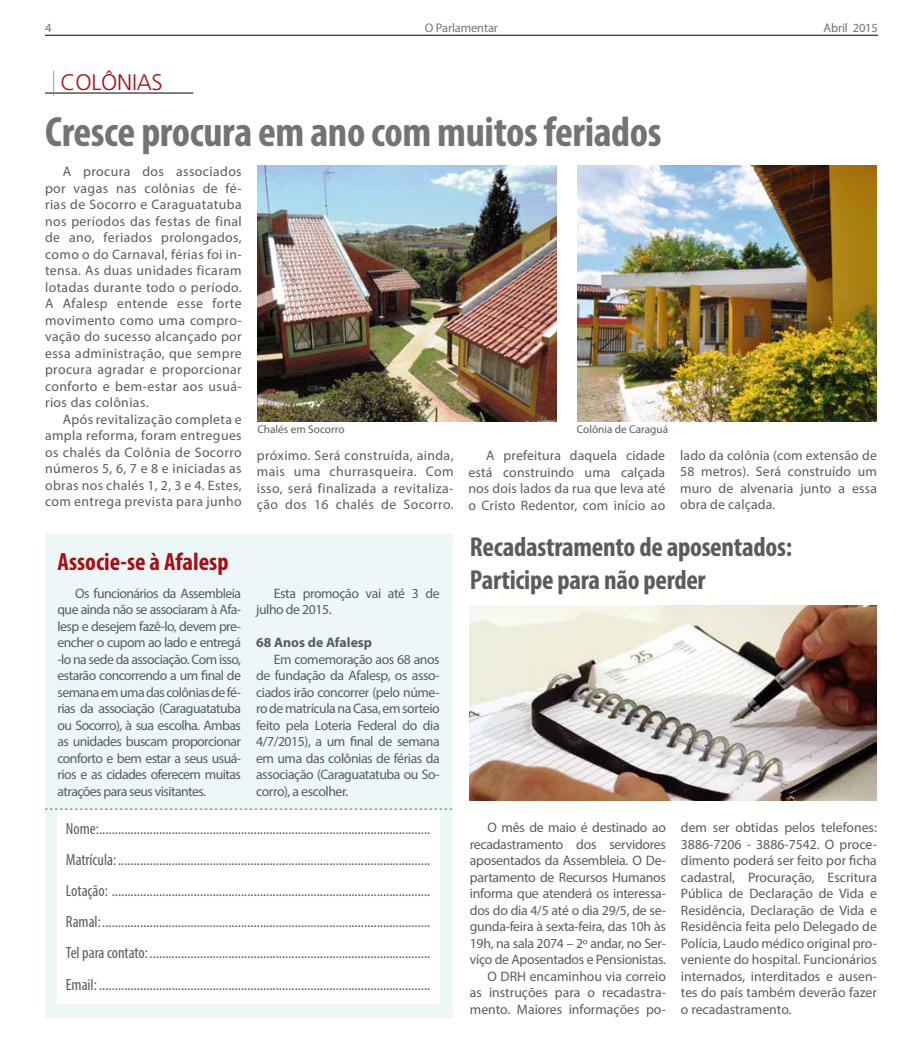
<style>
.page{position:relative;width:922px;height:1063px;background:#fff}
.page>*{position:absolute;margin:0;border:0;box-sizing:border-box;transform-origin:0 0}
.t1{font:700 condensed 42.5px "Myriad Pro";letter-spacing:-.01em;color:#727277}
.t2{font:700 condensed 27.5px/33px "Myriad Pro";letter-spacing:-.01em;color:#5b5b5f}
.t3{font:700 condensed 25px "Myriad Pro";color:#a31015}
.t4{font:300 22.5px "Frutiger";letter-spacing:-.01em;color:#a31015}
.t5{font:condensed 16.25px/31px "Myriad Pro";color:#5b5b5f;text-align:justify}
.t6{font:13.75px/16.5px "Myriad Pro";letter-spacing:-.005em;color:#5b5b5f;text-align:justify}
.t7{font:13.75px/16.5px "Myriad Pro";letter-spacing:-.03em;color:#5b5b5f}
.t8{font:700 13.75px "Myriad Pro";color:#5b5b5f}
.t9{font:12.5px "Myriad Pro";letter-spacing:-.01em;color:#727277}
.t10{font:11.25px "Myriad Pro";color:#5b5b5f}
.s1{font-family:"Existence";font-size:25px;color:#808080}
.s2{color:#fff}
</style>
<div class="page">
<hr style="left:45px;top:35px;width:832px;height:1px;background:#000">
<div style="left:45px;top:533px;width:407px;height:485px;background:#edf7f7"></div>
<div style="left:57px;top:810px;width:382px;height:194px;background:#fff"></div>
<svg style="left:45px;top:809px;width:407px;height:1px"></svg>
<hr style="left:45px;top:93px;width:148px;height:1px;background:#000">
<img style="left:257px;top:166px;width:299px;height:255px">
<img style="left:577px;top:166px;width:299px;height:255px">
<img style="left:469px;top:605px;width:407px;height:196px">
<p class="t9" style="left:45px;top:20px;width:8px">4</p>
<p class="t9" style="left:425px;top:20px;width:75px">O Parlamentar</p>
<p class="t9" style="left:823px;top:20px;width:56px">Abril 2015</p>
<h3 class="t4" style="left:51px;top:69px;width:143px"><span class="s1">|</span> COLÔNIAS<span class="s2">.....</span></h3>
<h1 class="t1" style="left:45px;top:105px;width:618px">Cresce procura em ano com muitos feriados</h1>
<p class="t6" style="left:45px;top:163px;width:198px;text-indent:18px">A procura dos associados por vagas nas colônias de fé&shy;rias de Socorro e Caraguatatuba nos períodos das festas de final de ano, feriados prolongados, como o do Carnaval, férias foi in&shy;tensa. As duas unidades ficaram lotadas durante todo o período.<br>A Afalesp entende esse forte movimento como uma compro&shy;vação do sucesso alcançado por essa administração, que sempre procura agradar e proporcionar conforto e bem-estar aos usuá&shy;rios das colônias.</p>
<p class="t6" style="left:45px;top:411px;width:198px;text-indent:18px">Após revitalização completa e ampla reforma, foram entregues os chalés da Colônia de Socorro números 5, 6, 7 e 8 e iniciadas as obras nos chalés 1, 2, 3 e 4. Estes, com entrega prevista para junho</p>
<p class="t10" style="left:257px;top:422px;width:89px">Chalés em Socorro</p>
<p class="t10" style="left:576px;top:422px;width:93px">Colônia de Caraguá</p>
<p class="t6" style="left:257px;top:447px;width:198px">próximo. Será construída, ainda, mais uma churrasqueira. Com isso, será finalizada a revitaliza&shy;ção dos 16 chalés de Socorro.</p>
<p class="t6" style="left:468px;top:447px;width:198px;text-indent:18px">A prefeitura daquela cidade está construindo uma calçada nos dois lados da rua que leva até o Cristo Redentor, com início ao</p>
<p class="t6" style="left:680px;top:447px;width:198px">lado da colônia (com extensão de 58 metros). Será construído um muro de alvenaria junto a essa obra de calçada.</p>
<h3 class="t3" style="left:57px;top:546px;width:172px">Associe-se à Afalesp</h3>
<p class="t6" style="left:57px;top:585px;width:185px;text-indent:18px">Os funcionários da Assembleia que ainda não se associaram à Afa&shy;lesp e desejem fazê-lo, devem pre&shy;encher o cupom ao lado e entregá -lo na sede da associação. Com isso, estarão concorrendo a um final de semana em uma das colônias de fé&shy;rias da associação (Caraguatatuba ou Socorro), à sua escolha. Ambas as unidades buscam proporcionar conforto e bem estar a seus usuá&shy;rios e as cidades oferecem muitas atrações para seus visitantes.</p>
<p class="t7" style="left:256px;top:585px;width:185px;text-indent:18px">Esta promoção vai até 3 de julho de 2015.</p>
<p class="t8" style="left:256px;top:634px;width:117px">68 Anos de Afalesp</p>
<p class="t6" style="left:256px;top:651px;width:185px;text-indent:18px">Em comemoração aos 68 anos de fundação da Afalesp, os asso&shy;ciados irão concorrer (pelo núme&shy;ro de matrícula na Casa, em sorteio feito pela Loteria Federal do dia 4/7/2015), a um final de semana em uma das colônias de férias da associação (Caraguatatuba ou So&shy;corro), a escolher.</p>
<p class="t5" style="left:66px;top:813px;width:366px">Nome:.........................................................................................................<br>Matrícula:...................................................................................................<br>Lotação: .....................................................................................................<br>Ramal:........................................................................................................<br>Tel para contato:.........................................................................................<br>Email: .........................................................................................................</p>
<h2 class="t2" style="left:469px;top:529px;width:324px">Recadastramento de aposentados:<br>Participe para não perder</h2>
<p class="t6" style="left:469px;top:819px;width:197px;text-align:right">O mês de maio é destinado ao recadastramento dos servidores aposentados da Assembleia. O De&shy;partamento de Recursos Humanos informa que atenderá os interessa&shy;dos do dia 4/5 até o dia 29/5, de se&shy;gunda-feira à sexta-feira, das 10h às<br>19h, na sala 2074 – 2º andar, no Ser&shy;viço de Aposentados e Pensionistas.<br>O DRH encaminhou via correio<br>as instruções para o recadastra&shy;mento. Maiores informações po-</p>
<p class="t6" style="left:680px;top:819px;width:197px">dem ser obtidas pelos telefones:<br>3886-7206 - 3886-7542. O proce&shy;dimento poderá ser feito por ficha cadastral, Procuração, Escritura Pública de Declaração de Vida e Residência, Declaração de Vida e Residência feita pelo Delegado de Polícia, Laudo médico original pro&shy;veniente do hospital. Funcionários internados, interditados e ausen&shy;tes do país também deverão fazer o recadastramento.</p>
</div>
